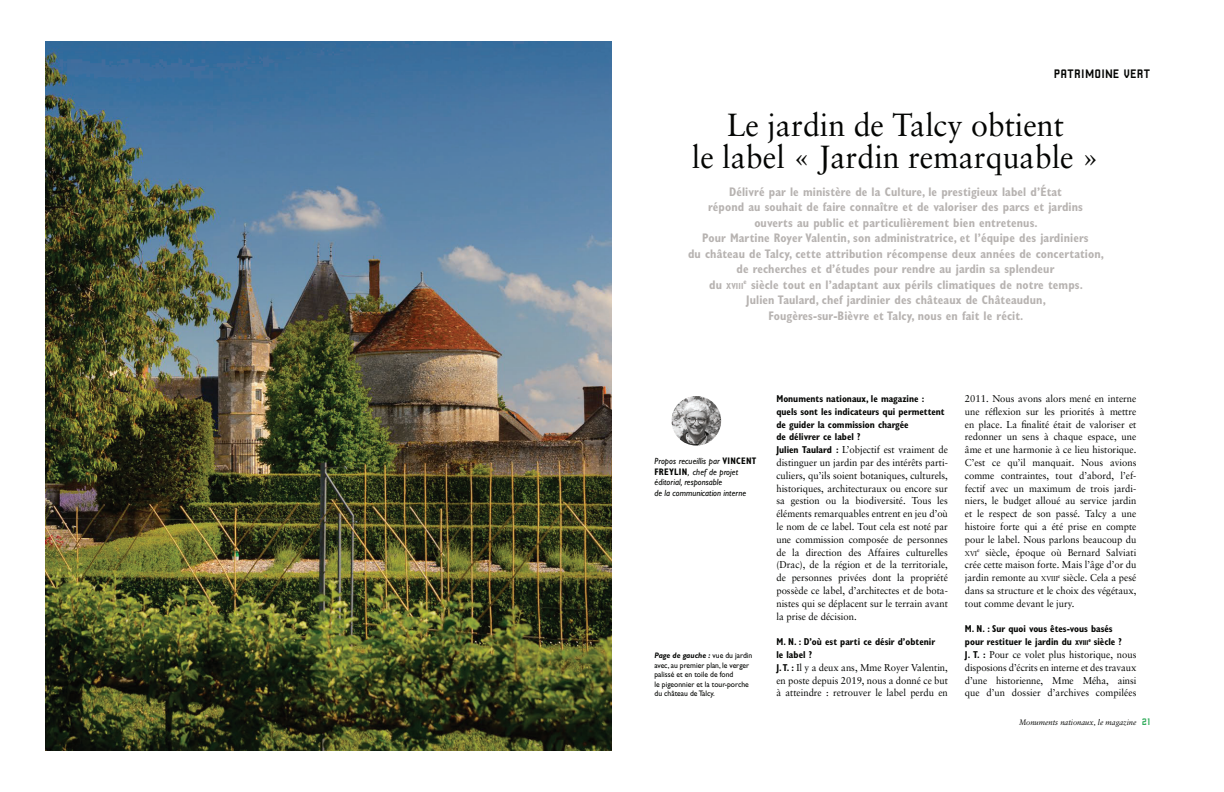
<style>
.page{position:relative;width:1224px;height:792px;background:#fff}
.page>*{position:absolute;margin:0;border:0;box-sizing:border-box;transform-origin:0 0}
.t1{font:32px/32px "Sabon";color:#040503;text-align:center;scale:.95 1}
.t2{font:13px "Robust CMN";color:#040503}
.t3{font:700 condensed 12.5px/15.5px "Gill Sans";letter-spacing:.01em;color:#b7b3b1;text-align:center;scale:.95 1}
.t4{font:10px/12.8px "Sabon";color:#040503;text-align:justify;scale:.95 1}
.t5{font:700 condensed 10px/12.8px "Gill Sans";color:#040503;scale:.95 1}
.t6{font:italic 9px/10.5px "Gill Sans";letter-spacing:.01em;color:#040503;scale:.95 1}
.t7{font:700 condensed 8.8px "Gill Sans";letter-spacing:.015em;color:#b7b3b1;scale:.95 1}
.t8{font:8px/9.5px "Gill Sans";color:#040503;scale:.95 1}
.t9{font:italic 8px "Sabon";color:#040503;scale:.95 1}
.t10{font:7px "Sabon";color:#040503;scale:.95 1}
.s1{font-size:12.5px}
.s2{font-weight:700;font-style:normal;font-stretch:condensed;font-size:9.5px}
.s3{font-weight:700;font-style:italic}
.s4{font-family:"Gill Sans";font-weight:700;font-stretch:condensed}
.s5{font-size:7px}
.s6{font-family:"Robust CMN";font-style:normal;font-size:10px;color:#32ac5c}
</style>
<div class="page">
<img style="left:45px;top:42px;width:567px;height:708px">
<img style="left:672px;top:396px;width:49px;height:50px;border-radius:50%">
<h2 class="t2" style="left:1054px;top:70px;width:98px">PATRIMOINE VERT</h2>
<h1 class="t1" style="left:692px;top:111px;width:430px">Le jardin de Talcy obtient<br>le label « Jardin remarquable »</h1>
<p class="t3" style="left:688px;top:185px;width:439px">Délivré par le ministère de la Culture, le prestigieux label d’État<br>répond au souhait de faire connaître et de valoriser des parcs et jardins ouverts au public et particulièrement bien entretenus.<br>Pour Martine Royer Valentin, son administratrice, et l’équipe des jardiniers<br>du château de Talcy, cette attribution récompense deux années de concertation, de recherches et d’études pour rendre au jardin sa splendeur</p>
<p class="t7" style="left:709px;top:280px;width:38px"><span class="s1">du</span> XVIII</p>
<p class="t3" style="left:744px;top:278px;width:359px"><sup>e</sup> siècle tout en l’adaptant aux périls climatiques de notre temps.</p>
<p class="t3" style="left:746px;top:293px;width:317px">Julien Taulard, chef jardinier des châteaux de Châteaudun,</p>
<p class="t3" style="left:769px;top:309px;width:270px">Fougères-sur-Bièvre et Talcy, nous en fait le récit.</p>
<p class="t6" style="left:655px;top:457px;width:109px">Propos recueillis par <span class="s2">VINCENT<br>FREYLIN</span>, chef de projet éditorial, responsable<br>de la communication interne</p>
<p class="t8" style="left:655px;top:652px;width:104px"><span class="s3">Page de gauche :</span> vue du jardin avec, au premier plan, le verger palissé et en toile de fond<br>le pigeonnier et la tour-porche du château de Talcy.</p>
<p class="t5" style="left:776px;top:393px;width:179px">Monuments nationaux, le magazine : quels sont les indicateurs qui permettent de guider la commission chargée<br>de délivrer ce label ?</p>
<p class="t4" style="left:776px;top:444px;width:182px"><span class="s4">Julien Taulard :</span> L’objectif est vraiment de distinguer un jardin par des intérêts parti&shy;culiers, qu’ils soient botaniques, culturels, historiques, architecturaux ou encore sur sa gestion ou la biodiversité. Tous les éléments remarquables entrent en jeu d’où le nom de ce label. Tout cela est noté par une commission composée de personnes de la direction des Affaires culturelles (Drac), de la région et de la territoriale, de personnes privées dont la propriété possède ce label, d’architectes et de bota&shy;nistes qui se déplacent sur le terrain avant la prise de décision.</p>
<p class="t5" style="left:776px;top:637px;width:169px">M. N. : D’où est parti ce désir d’obtenir le label ?</p>
<p class="t4" style="left:776px;top:662px;width:182px"><span class="s4">J. T. :</span> Il y a deux ans, Mme Royer Valentin, en poste depuis 2019, nous a donné ce but à atteindre : retrouver le label perdu en</p>
<p class="t4" style="left:965px;top:393px;width:182px">2011. Nous avons alors mené en interne une réflexion sur les priorités à mettre en place. La finalité était de valoriser et redonner un sens à chaque espace, une âme et une harmonie à ce lieu historique.<br>C’est ce qu’il manquait. Nous avions comme contraintes, tout d’abord, l’ef&shy;fectif avec un maximum de trois jardi&shy;niers, le budget alloué au service jardin et le respect de son passé. Talcy a une histoire forte qui a été prise en compte pour le label. Nous parlons beaucoup du</p>
<p class="t10" style="left:965px;top:549px;width:14px">XVI</p>
<p class="t4" style="left:965px;top:547px;width:182px;text-indent:12px"><sup>e</sup> siècle, époque où Bernard Salviati crée cette maison forte. Mais l’âge d’or du jardin remonte au <span class="s5">XVIII</span><sup>e</sup> siècle. Cela a pesé dans sa structure et le choix des végétaux, tout comme devant le jury.</p>
<p class="t5" style="left:965px;top:624px;width:167px">M. N. : Sur quoi vous êtes-vous basés pour restituer le jardin du <span class="s5">XVIII</span><sup>e</sup> siècle ?</p>
<p class="t4" style="left:965px;top:649px;width:182px"><span class="s4">J. T. :</span> Pour ce volet plus historique, nous disposions d’écrits en interne et des travaux d’une historienne, Mme Méha, ainsi que d’un dossier d’archives compilées</p>
<p class="t9" style="left:1019px;top:719px;width:140px">Monuments nationaux, le magazine <span class="s6">21</span></p>
</div>
